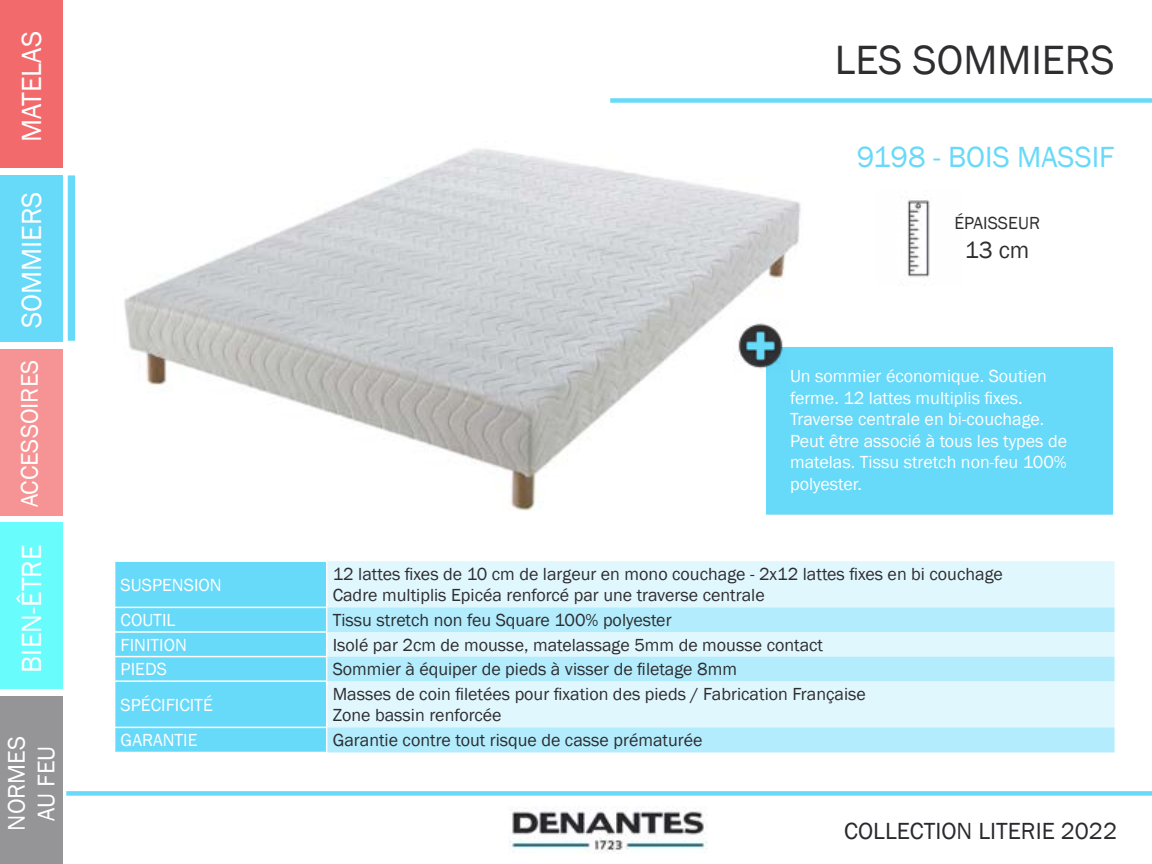
<style>
.page{position:relative;width:1152px;height:864px;background:#fff}
.page>*{position:absolute;margin:0;border:0;box-sizing:border-box;transform-origin:0 0}
.t1{font:42px "Franklin Gothic";color:#2e2d30}
.t2{font:30px "Franklin Gothic";color:#67d9f9}
.t3{font:28.5px "Franklin Gothic";color:#fff}
.t4{font:24.75px/29.7px "Franklin Gothic";color:#fff;text-align:center}
.t5{font:24px "Franklin Gothic";color:#2b292e}
.t6{font:24px "Franklin Gothic";color:#2e2d30}
.t7{font:18px/21.6px "Franklin Gothic";color:#2e2d30}
.t8{font:18px/21.6px "Franklin Gothic";color:#fff}
</style>
<div class="page">
<img style="left:510px;top:808px;width:197px;height:46px">
<div style="left:0;top:0;width:62px;height:168px;background:#f36a6c"></div>
<div style="left:0;top:175px;width:62px;height:167px;background:#67d9f9"></div>
<div style="left:0;top:522px;width:62px;height:167px;background:#69fcfd"></div>
<div style="left:0;top:696px;width:62px;height:168px;background:#959496"></div>
<div style="left:0;top:349px;width:62px;height:166px;background:#f69495"></div>
<img style="left:907px;top:199px;width:23px;height:87px">
<div style="left:115px;top:562px;width:211px;height:190px;background:#67d9f9"></div>
<div style="left:327px;top:561px;width:787px;height:46px;background:#e1f7fe"></div>
<svg style="left:327px;top:607px;width:787px;height:145px"></svg>
<hr style="left:114px;top:607px;width:213px;height:1px;background:#fff">
<hr style="left:114px;top:631px;width:213px;height:2px;background:#fff">
<hr style="left:114px;top:656px;width:213px;height:1px;background:#fff">
<hr style="left:114px;top:680px;width:213px;height:2px;background:#fff">
<hr style="left:114px;top:727px;width:213px;height:1px;background:#fff">
<img style="left:124px;top:149px;width:677px;height:362px">
<div style="left:764px;top:345px;width:350px;height:171px;background:#67d9f9;border:2px solid #fff"></div>
<img style="left:733px;top:318px;width:55px;height:55px">
<div style="left:66px;top:791px;width:1086px;height:5px;background:#67d9f9"></div>
<div style="left:610px;top:98px;width:542px;height:5px;background:#67d9f9"></div>
<div style="left:66px;top:174px;width:11px;height:168px;background:#67d9f9;border:2px solid #fff"></div>
<h3 class="t3" style="left:14px;top:142px;width:113px;rotate:-90deg">MATELAS</h3>
<h3 class="t3" style="left:14px;top:328px;width:138px;rotate:-90deg">SOMMIERS</h3>
<h3 class="t4" style="left:15px;top:507px;width:149px;rotate:-90deg">ACCESSOIRES</h3>
<h3 class="t3" style="left:14px;top:673px;width:130px;rotate:-90deg">BIEN-ÊTRE</h3>
<h3 class="t4" style="left:2px;top:831px;width:96px;rotate:-90deg">NORMES<br>AU FEU</h3>
<h1 class="t1" style="left:835px;top:34px;width:281px">LES SOMMIERS</h1>
<h2 class="t2" style="left:857px;top:139px;width:259px">9198 - BOIS MASSIF</h2>
<p class="t7" style="left:954px;top:213px;width:87px">ÉPAISSEUR</p>
<h3 class="t6" style="left:965px;top:235px;width:66px">13 cm</h3>
<p class="t8" style="left:790px;top:366px;width:279px">Un sommier économique. Soutien ferme. 12 lattes multiplis fixes.<br>Traverse centrale en bi-couchage.<br>Peut être associé à tous les types de matelas. Tissu stretch non-feu 100% polyester.</p>
<p class="t8" style="left:121px;top:574px;width:103px">SUSPENSION</p>
<p class="t7" style="left:333px;top:563px;width:672px">12 lattes fixes de 10 cm de largeur en mono couchage - 2x12 lattes fixes en bi couchage<br>Cadre multiplis Epicéa renforcé par une traverse centrale</p>
<p class="t8" style="left:121px;top:610px;width:56px">COUTIL</p>
<p class="t7" style="left:333px;top:610px;width:340px">Tissu stretch non feu Square 100% polyester</p>
<p class="t8" style="left:121px;top:634px;width:68px">FINITION</p>
<p class="t7" style="left:333px;top:634px;width:492px">Isolé par 2cm de mousse, matelassage 5mm de mousse contact</p>
<p class="t8" style="left:121px;top:659px;width:48px">PIEDS</p>
<p class="t7" style="left:333px;top:659px;width:406px">Sommier à équiper de pieds à visser de filetage 8mm</p>
<p class="t8" style="left:121px;top:694px;width:94px">SPÉCIFICITÉ</p>
<p class="t7" style="left:333px;top:683px;width:535px">Masses de coin filetées pour fixation des pieds / Fabrication Française<br>Zone bassin renforcée</p>
<p class="t8" style="left:121px;top:730px;width:78px">GARANTIE</p>
<p class="t7" style="left:333px;top:730px;width:371px">Garantie contre tout risque de casse prématurée</p>
<h3 class="t5" style="left:844px;top:816px;width:274px">COLLECTION LITERIE 2022</h3>
</div>
